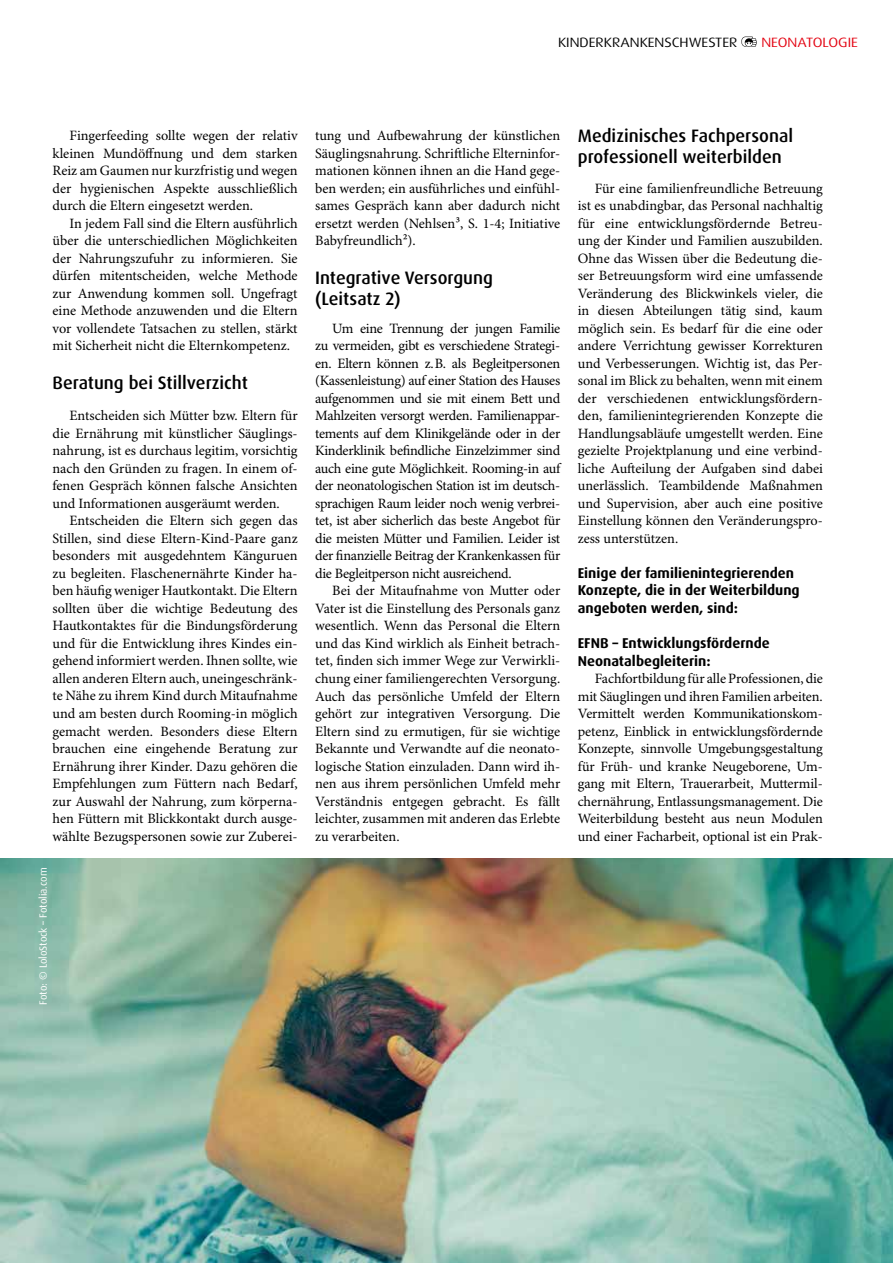
<style>
.page{position:relative;width:893px;height:1263px;background:#fff}
.page>*{position:absolute;margin:0;border:0;box-sizing:border-box;transform-origin:0 0}
.t1{font:500 18px/21.6px "Dax OT";color:#000}
.t2{font:14.25px/17.5px "Minion Pro";letter-spacing:-.005em;color:#000;text-align:justify}
.t3{font:700 14.25px/17.5px "Dax OT";color:#000}
.t4{font:13.5px "Dax Wide";color:#000}
.t5{font:13.5px "Dax Wide";color:#e3000f}
.t6{font:10.5px "Dax OT";letter-spacing:-.005em;color:#fff}
</style>
<div class="page">
<svg style="left:741px;top:37px;width:16px;height:10px"></svg>
<img style="left:0;top:858px;width:893px;height:405px">
<p class="t4" style="left:558px;top:35px;width:181px">KINDERKRANKENSCHWESTER</p>
<p class="t5" style="left:761px;top:35px;width:98px">NEONATOLOGIE</p>
<p class="t2" style="left:53px;top:127px;width:247px;text-indent:17px">Fingerfeeding sollte wegen der relativ kleinen Mundöffnung und dem starken Reiz am Gaumen nur kurzfristig und wegen der hygienischen Aspekte ausschließlich durch die Eltern eingesetzt werden.</p>
<p class="t2" style="left:53px;top:215px;width:247px;text-indent:17px">In jedem Fall sind die Eltern ausführlich über die unterschiedlichen Möglichkeiten der Nahrungszufuhr zu informieren. Sie dürfen mitentscheiden, welche Methode zur Anwendung kommen soll. Ungefragt eine Methode anzuwenden und die Eltern vor vollendete Tatsachen zu stellen, stärkt mit Sicherheit nicht die Elternkompetenz.</p>
<p class="t1" style="left:53px;top:372px;width:197px">Beratung bei Stillverzicht</p>
<p class="t2" style="left:53px;top:407px;width:247px;text-indent:17px">Entscheiden sich Mütter bzw. Eltern für die Ernährung mit künstlicher Säuglings&shy;nahrung, ist es durchaus legitim, vorsichtig nach den Gründen zu fragen. In einem of&shy;fenen Gespräch können falsche Ansichten und Informationen ausgeräumt werden.</p>
<p class="t2" style="left:53px;top:513px;width:247px;text-indent:17px">Entscheiden die Eltern sich gegen das Stillen, sind diese Eltern-Kind-Paare ganz besonders mit ausgedehntem Känguruen zu begleiten. Flaschenernährte Kinder ha&shy;ben häufig weniger Hautkontakt. Die Eltern sollten über die wichtige Bedeutung des Hautkontaktes für die Bindungsförderung und für die Entwicklung ihres Kindes ein&shy;gehend informiert werden. Ihnen sollte, wie allen anderen Eltern auch, uneingeschränk&shy;te Nähe zu ihrem Kind durch Mitaufnahme und am besten durch Rooming-in möglich gemacht werden. Besonders diese Eltern brauchen eine eingehende Beratung zur Ernährung ihrer Kinder. Dazu gehören die Empfehlungen zum Füttern nach Bedarf, zur Auswahl der Nahrung, zum körperna&shy;hen Füttern mit Blickkontakt durch ausge&shy;wählte Bezugspersonen sowie zur Zuberei-</p>
<p class="t6" style="left:36px;top:1004px;width:138px;rotate:-90deg">Foto: © LoloStock – Fotolia.com</p>
<p class="t2" style="left:315px;top:127px;width:247px">tung und Aufbewahrung der künstlichen Säuglingsnahrung. Schriftliche Elterninfor&shy;mationen können ihnen an die Hand gege&shy;ben werden; ein ausführliches und einfühl&shy;sames Gespräch kann aber dadurch nicht ersetzt werden (Nehlsen³, S. 1-4; Initiative Babyfreundlich²).</p>
<p class="t1" style="left:315px;top:267px;width:179px">Integrative Versorgung (Leitsatz 2)</p>
<p class="t2" style="left:315px;top:320px;width:247px;text-indent:17px">Um eine Trennung der jungen Familie zu vermeiden, gibt es verschiedene Strategi&shy;en. Eltern können z.B. als Begleitpersonen (Kassenleistung) auf einer Station des Hauses aufgenommen und sie mit einem Bett und Mahlzeiten versorgt werden. Familienappar&shy;tements auf dem Klinikgelände oder in der Kinderklinik befindliche Einzelzimmer sind auch eine gute Möglichkeit. Rooming-in auf der neonatologischen Station ist im deutsch&shy;sprachigen Raum leider noch wenig verbrei&shy;tet, ist aber sicherlich das beste Angebot für die meisten Mütter und Familien. Leider ist der finanzielle Beitrag der Krankenkassen für die Begleitperson nicht ausreichend.</p>
<p class="t2" style="left:315px;top:583px;width:247px;text-indent:17px">Bei der Mitaufnahme von Mutter oder Vater ist die Einstellung des Personals ganz wesentlich. Wenn das Personal die Eltern und das Kind wirklich als Einheit betrach&shy;tet, finden sich immer Wege zur Verwirkli&shy;chung einer familiengerechten Versorgung.<br>Auch das persönliche Umfeld der Eltern gehört zur integrativen Versorgung. Die Eltern sind zu ermutigen, für sie wichtige Bekannte und Verwandte auf die neonato&shy;logische Station einzuladen. Dann wird ih&shy;nen aus ihrem persönlichen Umfeld mehr Verständnis entgegen gebracht. Es fällt leichter, zusammen mit anderen das Erlebte zu verarbeiten.</p>
<p class="t1" style="left:578px;top:125px;width:217px">Medizinisches Fachpersonal professionell weiterbilden</p>
<p class="t2" style="left:578px;top:180px;width:247px;text-indent:17px">Für eine familienfreundliche Betreuung ist es unabdingbar, das Personal nachhaltig für eine entwicklungsfördernde Betreu&shy;ung der Kinder und Familien auszubilden.<br>Ohne das Wissen über die Bedeutung die&shy;ser Betreuungsform wird eine umfassende Veränderung des Blickwinkels vieler, die in diesen Abteilungen tätig sind, kaum möglich sein. Es bedarf für die eine oder andere Verrichtung gewisser Korrekturen und Verbesserungen. Wichtig ist, das Per&shy;sonal im Blick zu behalten, wenn mit einem der verschiedenen entwicklungsfördern&shy;den, familienintegrierenden Konzepte die Handlungsabläufe umgestellt werden. Eine gezielte Projektplanung und eine verbind&shy;liche Aufteilung der Aufgaben sind dabei unerlässlich. Teambildende Maßnahmen und Supervision, aber auch eine positive Einstellung können den Veränderungspro&shy;zess unterstützen.</p>
<p class="t3" style="left:578px;top:564px;width:223px">Einige der familienintegrierenden<br>Konzepte, die in der Weiterbildung angeboten werden, sind:</p>
<p class="t3" style="left:578px;top:634px;width:193px">EFNB – Entwicklungsfördernde<br>Neonatalbegleiterin:</p>
<p class="t2" style="left:578px;top:670px;width:247px;text-indent:17px">Fachfortbildung für alle Professionen, die mit Säuglingen und ihren Familien arbeiten.<br>Vermittelt werden Kommunikationskom&shy;petenz, Einblick in entwicklungsfördernde Konzepte, sinnvolle Umgebungsgestaltung für Früh- und kranke Neugeborene, Um&shy;gang mit Eltern, Trauerarbeit, Muttermil&shy;chernährung, Entlassungsmanagement. Die Weiterbildung besteht aus neun Modulen und einer Facharbeit, optional ist ein Prak-</p>
</div>
